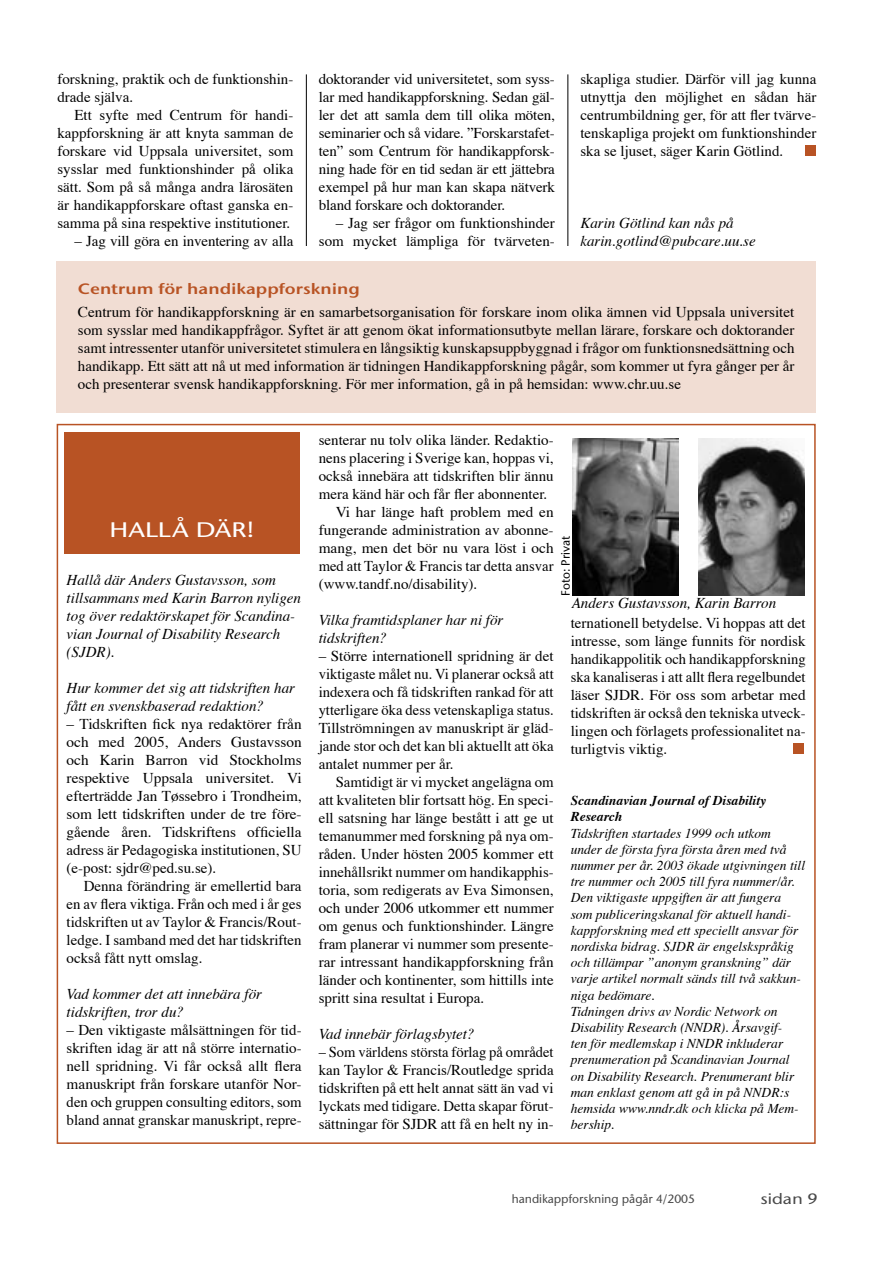
<style>
.page{position:relative;width:893px;height:1263px;background:#fff}
.page>*{position:absolute;margin:0;border:0;box-sizing:border-box;transform-origin:0 0}
.t1{font:500 21px "Stone Sans ITC";color:#fff;scale:1.29 1}
.t2{font:15px/18px "Times";color:#000;text-align:justify}
.t3{font:italic 15px/18px "Times";color:#000}
.t4{font:15px "Stone Sans ITC Semi";color:#b85324;scale:1.2 1}
.t5{font:500 15px "Stone Sans ITC";color:#484848;scale:1.2 1}
.t6{font:italic 13.5px/16.2px "Times";color:#000}
.t7{font:italic 700 13.5px/16.2px "Times";color:#000}
.t8{font:500 12px "Stone Sans ITC";color:#484848}
.t9{font:500 12px "Stone Sans ITC";letter-spacing:-.005em;color:#000}
</style>
<div class="page">
<hr style="left:306px;top:74px;width:1px;height:1070px;background:#000">
<hr style="left:568px;top:74px;width:1px;height:1070px;background:#000">
<div style="left:57px;top:425px;width:758px;height:718px;background:#fff"></div>
<div style="left:793px;top:743px;width:10px;height:11px;background:#b85324"></div>
<div style="left:64px;top:432px;width:236px;height:122px;background:#b85324"></div>
<div style="left:57px;top:261px;width:759px;height:152px;background:#f1ddd3"></div>
<div style="left:806px;top:145px;width:10px;height:11px;background:#b85324"></div>
<img style="left:572px;top:438px;width:106px;height:157px">
<img style="left:698px;top:439px;width:107px;height:156px">
<p class="t2" style="left:57px;top:70px;width:237px">forskning, praktik och de funktionshin&shy;drade själva.</p>
<p class="t2" style="left:57px;top:106px;width:237px;text-indent:17px">Ett syfte med Centrum för handi&shy;kappforskning är att knyta samman de forskare vid Uppsala universitet, som sysslar med funktionshinder på olika sätt. Som på så många andra lärosäten är handikappforskare oftast ganska en&shy;samma på sina respektive institutioner.</p>
<p class="t2" style="left:74px;top:232px;width:221px">– Jag vill göra en inventering av alla</p>
<p class="t2" style="left:319px;top:70px;width:238px">doktorander vid universitetet, som syss&shy;lar med handikappforskning. Sedan gäl&shy;ler det att samla dem till olika möten, seminarier och så vidare. ”Forskarstafet&shy;ten” som Centrum för handikappforsk&shy;ning hade för en tid sedan är ett jättebra exempel på hur man kan skapa nätverk bland forskare och doktorander.</p>
<p class="t2" style="left:319px;top:214px;width:237px;text-align:right">– Jag ser frågor om funktionshinder som mycket lämpliga för tvärveten-</p>
<p class="t2" style="left:580px;top:70px;width:237px">skapliga studier. Därför vill jag kunna utnyttja den möjlighet en sådan här centrumbildning ger, för att fler tvärve&shy;tenskapliga projekt om funktionshinder ska se ljuset, säger Karin Götlind.</p>
<p class="t3" style="left:580px;top:214px;width:177px">Karin Götlind kan nås på karin.gotlind@pubcare.uu.se</p>
<p class="t4" style="left:78px;top:280px;width:237px">Centrum för handikappforskning</p>
<p class="t2" style="left:78px;top:303px;width:718px">Centrum för handikappforskning är en samarbetsorganisation för forskare inom olika ämnen vid Uppsala universitet som sysslar med handikappfrågor. Syftet är att genom ökat informationsutbyte mellan lärare, forskare och doktorander samt intressenter utanför universitetet stimulera en långsiktig kunskapsuppbyggnad i frågor om funktionsnedsättning och handikapp. Ett sätt att nå ut med information är tidningen Handikappforskning pågår, som kommer ut fyra gånger per år och presenterar svensk handikappforskning. För mer information, gå in på hemsidan: www.chr.uu.se</p>
<h1 class="t1" style="left:110px;top:517px;width:114px">HALLÅ DÄR!</h1>
<p class="t3" style="left:67px;top:572px;width:236px">Hallå där Anders Gustavsson, som tillsammans med Karin Barron nyligen tog över redaktörskapet för Scandina&shy;vian Journal of Disability Research (SJDR).</p>
<p class="t3" style="left:67px;top:680px;width:230px">Hur kommer det sig att tidskriften har fått en svenskbaserad redaktion?</p>
<p class="t2" style="left:67px;top:716px;width:237px">– Tidskriften fick nya redaktörer från och med 2005, Anders Gustavsson och Karin Barron vid Stockholms respektive Uppsala universitet. Vi efterträdde Jan Tøssebro i Trondheim, som lett tidskriften under de tre före&shy;gående åren. Tidskriftens officiella adress är Pedagogiska institutionen, SU (e-post: sjdr@ped.su.se).</p>
<p class="t2" style="left:67px;top:878px;width:236px;text-indent:17px">Denna förändring är emellertid bara en av flera viktiga. Från och med i år ges tidskriften ut av Taylor &amp; Francis/Rout&shy;ledge. I samband med det har tidskriften också fått nytt omslag.</p>
<p class="t3" style="left:67px;top:986px;width:197px">Vad kommer det att innebära för tidskriften, tror du?</p>
<p class="t2" style="left:67px;top:1022px;width:237px">– Den viktigaste målsättningen för tid&shy;skriften idag är att nå större internatio&shy;nell spridning. Vi får också allt flera manuskript från forskare utanför Nor&shy;den och gruppen consulting editors, som bland annat granskar manuskript, repre-</p>
<p class="t2" style="left:319px;top:432px;width:236px">senterar nu tolv olika länder. Redaktio-</p>
<p class="t2" style="left:319px;top:450px;width:236px">nens placering i Sverige kan, hoppas vi,</p>
<p class="t2" style="left:319px;top:468px;width:237px">också innebära att tidskriften blir ännu</p>
<p class="t2" style="left:319px;top:486px;width:230px">mera känd här och får fler abonnenter.</p>
<p class="t2" style="left:336px;top:504px;width:219px">Vi har länge haft problem med en</p>
<p class="t2" style="left:319px;top:522px;width:236px">fungerande administration av abonne-</p>
<p class="t2" style="left:319px;top:540px;width:236px">mang, men det bör nu vara löst i och</p>
<p class="t2" style="left:319px;top:558px;width:236px">med att Taylor &amp; Francis tar detta ansvar</p>
<p class="t2" style="left:319px;top:576px;width:160px">(www.tandf.no/disability).</p>
<p class="t3" style="left:319px;top:612px;width:186px">Vilka framtidsplaner har ni för tidskriften?</p>
<p class="t2" style="left:319px;top:648px;width:237px">– Större internationell spridning är det viktigaste målet nu. Vi planerar också att indexera och få tidskriften rankad för att ytterligare öka dess vetenskapliga status.<br>Tillströmningen av manuskript är gläd&shy;jande stor och det kan bli aktuellt att öka antalet nummer per år.</p>
<p class="t2" style="left:319px;top:774px;width:237px;text-indent:17px">Samtidigt är vi mycket angelägna om att kvaliteten blir fortsatt hög. En speci&shy;ell satsning har länge bestått i att ge ut temanummer med forskning på nya om&shy;råden. Under hösten 2005 kommer ett innehållsrikt nummer om handikapphis&shy;toria, som redigerats av Eva Simonsen, och under 2006 utkommer ett nummer om genus och funktionshinder. Längre fram planerar vi nummer som presente&shy;rar intressant handikappforskning från länder och kontinenter, som hittills inte spritt sina resultat i Europa.</p>
<p class="t3" style="left:319px;top:1026px;width:157px">Vad innebär förlagsbytet?</p>
<p class="t2" style="left:319px;top:1044px;width:236px">– Som världens största förlag på området kan Taylor &amp; Francis/Routledge sprida tidskriften på ett helt annat sätt än vad vi lyckats med tidigare. Detta skapar förut&shy;sättningar för SJDR att få en helt ny in-</p>
<p class="t9" style="left:558px;top:596px;width:61px;rotate:-90deg">Foto: Privat</p>
<p class="t3" style="left:572px;top:595px;width:206px">Anders Gustavsson, Karin Barron</p>
<p class="t2" style="left:571px;top:615px;width:237px">ternationell betydelse. Vi hoppas att det intresse, som länge funnits för nordisk handikappolitik och handikappforskning ska kanaliseras i att allt flera regelbundet läser SJDR. För oss som arbetar med tidskriften är också den tekniska utveck&shy;lingen och förlagets professionalitet na&shy;turligtvis viktig.</p>
<p class="t7" style="left:571px;top:793px;width:197px">Scandinavian Journal of Disability<br>Research</p>
<p class="t6" style="left:571px;top:826px;width:236px">Tidskriften startades 1999 och utkom under de första fyra första åren med två nummer per år. 2003 ökade utgivningen till tre nummer och 2005 till fyra nummer/år.<br>Den viktigaste uppgiften är att fungera som publiceringskanal för aktuell handi&shy;kappforskning med ett speciellt ansvar för nordiska bidrag. SJDR är engelskspråkig och tillämpar ”anonym granskning” där varje artikel normalt sänds till två sakkun&shy;niga bedömare.<br>Tidningen drivs av Nordic Network on Disability Research (NNDR). Årsavgif-<br>ten för medlemskap i NNDR inkluderar prenumeration på Scandinavian Journal on Disability Research. Prenumerant blir man enklast genom att gå in på NNDR:s hemsida www.nndr.dk och klicka på Mem&shy;bership.</p>
<p class="t8" style="left:512px;top:1191px;width:185px">handikappforskning pågår 4/2005</p>
<p class="t5" style="left:760px;top:1189px;width:49px">sidan 9</p>
</div>
